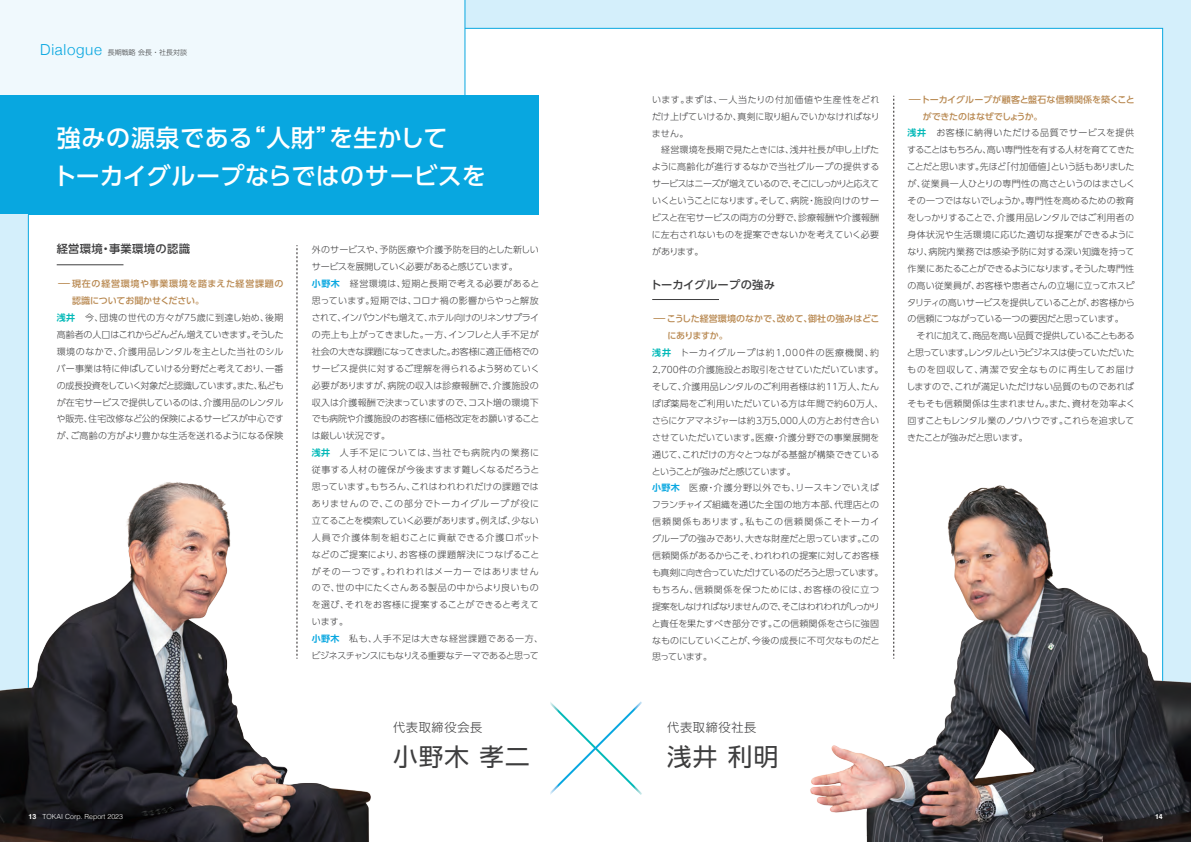
<style>
.page{position:relative;width:1191px;height:842px;background:#fff}
.page>*{position:absolute;margin:0;border:0;box-sizing:border-box;transform-origin:0 0}
.t1{font:24.5px "UD Shin Go Pro";letter-spacing:.05em;color:#3e3e3f}
.t2{font:500 24px/38px "UD Shin Go Pro";letter-spacing:.02em;color:#fff}
.t3{font:300 12.2px "UD Shin Go NT Pro";letter-spacing:.05em;color:#3e3e3f}
.t4{font:500 11.2px "UD Shin Go Pro";letter-spacing:.03em;color:#3e3e3f}
.t5{font:300 9px/16.9px "UD Shin Go Pro";color:#3e3e3f;text-align:justify}
.t6{font:500 9px "UD Shin Go Pro";color:#b88850}
.t7{font:300 9px "UD Shin Go Pro";letter-spacing:-.05em;color:#3e3e3f}
.t8{font:300 9px "UD Shin Go Pro";letter-spacing:-.075em;color:#3e3e3f}
.t9{font:300 9px "UD Shin Go Pro";letter-spacing:-.04em;color:#3e3e3f}
.t10{font:300 9px "UD Shin Go Pro";letter-spacing:.02em;color:#3e3e3f}
.t11{font:300 9px "UD Shin Go Pro";letter-spacing:.09em;color:#3e3e3f}
.t12{font:300 9px "UD Shin Go Pro";letter-spacing:.05em;color:#3e3e3f}
.t13{font:300 9px "UD Shin Go Pro";letter-spacing:-.07em;color:#3e3e3f}
.t14{font:300 9px "UD Shin Go Pro";letter-spacing:-.06em;color:#3e3e3f}
.t15{font:300 9px "UD Shin Go Pro";letter-spacing:-.065em;color:#3e3e3f}
.t16{font:300 9px "UD Shin Go Pro";letter-spacing:-.045em;color:#3e3e3f}
.t17{font:300 9px "UD Shin Go Pro";letter-spacing:.035em;color:#3e3e3f}
.t18{font:300 9px "UD Shin Go Pro";letter-spacing:.03em;color:#3e3e3f}
.t19{font:300 9px "UD Shin Go Pro";letter-spacing:-.035em;color:#3e3e3f}
.t20{font:300 9px "UD Shin Go Pro";letter-spacing:.045em;color:#3e3e3f}
.t21{font:500 9px "UD Shin Go Pro";letter-spacing:.08em;color:#b88850}
.t22{font:300 9px "UD Shin Go Pro";letter-spacing:.06em;color:#3e3e3f}
.t23{font:300 9px "UD Shin Go Pro";letter-spacing:.07em;color:#3e3e3f}
.t24{font:500 9px "UD Shin Go Pro";letter-spacing:-.025em;color:#b88850}
.t25{font:300 7px "Helvetica";color:#fff}
.t26{font:300 7px "UD Shin Go Pro";color:#3e3e3f}
.t27{font:700 7px "Helvetica";color:#fff}
.s1{font-family:"Helvetica Neue";font-size:15.2px;color:#08a7e0}
.s2{font-family:"UD Shin Go Pro De";font-weight:700;color:#03b9b8}
.s3{font-family:"UD Shin Go Pro De";font-weight:700;color:#08a7e0}
.s4{font-weight:700}
</style>
<div class="page">
<svg style="left:297px;top:245px;width:1px;height:156px"></svg>
<div style="left:465px;top:0;width:726px;height:28px;background:#d4effb"></div>
<div style="left:0;top:0;width:465px;height:141px;background:#f0f9fd"></div>
<div style="left:0;top:95px;width:539px;height:120px;background:#08a7e0"></div>
<div style="left:0;top:215px;width:28px;height:539px;background:#d4effb"></div>
<div style="left:1162px;top:0;width:29px;height:726px;background:#d4effb"></div>
<svg style="left:550px;top:701px;width:92px;height:94px"></svg>
<svg style="left:465px;top:27px;width:698px;height:404px"></svg>
<hr style="left:464px;top:0;width:1px;height:141px;background:#08a7e0">
<hr style="left:28px;top:215px;width:1px;height:478px;background:#08a7e0">
<img style="left:0;top:401px;width:371px;height:441px">
<img style="left:810px;top:431px;width:381px;height:411px">
<hr style="left:652px;top:299px;width:67px;height:1px;background:#3e3e3f">
<hr style="left:57px;top:264px;width:66px;height:1px;background:#3e3e3f">
<p class="t26" style="left:40px;top:46px;width:148px"><span class="s1">Dialogue</span> 長期戦略 会長・社長対談</p>
<h2 class="t2" style="left:53px;top:119px;width:434px">強みの源泉である“人財”を生かして<br>トーカイグループならではのサービスを</h2>
<p class="t4" style="left:57px;top:240px;width:135px">経営環境・事業環境の認識</p>
<p class="t21" style="left:57px;top:276px;width:228px">－－現在の経営環境や事業環境を踏まえた経営課題の</p>
<p class="t6" style="left:72px;top:293px;width:133px">認識についてお聞かせください。</p>
<p class="t12" style="left:57px;top:310px;width:228px"><span class="s2">浅井</span> 今、団塊の世代の方々が75歳に到達し始め、後期</p>
<p class="t7" style="left:57px;top:327px;width:228px">高齢者の人口はこれからどんどん増えていきます。そうした</p>
<p class="t17" style="left:57px;top:344px;width:228px">環境のなかで、介護用品レンタルを主とした当社のシル</p>
<p class="t5" style="left:57px;top:359px;width:228px">バー事業は特に伸ばしていける分野だと考えており、一番</p>
<p class="t8" style="left:57px;top:378px;width:228px">の成長投資をしていく対象だと認識しています。また、私ども</p>
<p class="t5" style="left:57px;top:393px;width:228px">が在宅サービスで提供しているのは、介護用品のレンタル</p>
<p class="t5" style="left:56px;top:410px;width:229px">や販売、住宅改修など公的保険によるサービスが中心です</p>
<p class="t5" style="left:57px;top:427px;width:228px">が、ご高齢の方がより豊かな生活を送れるようになる保険</p>
<p class="t5" style="left:311px;top:241px;width:233px;text-align:left">外のサービスや、予防医療や介護予防を目的とした新しいサービスを展開していく必要があると感じています。<br><span class="s3">小野木</span> 経営環境は、短期と長期で考える必要があると思っています。短期では、コロナ禍の影響からやっと解放されて、インバウンドも増えて、ホテル向けのリネンサプライの売上も上がってきました。一方、インフレと人手不足が社会の大きな課題になってきました。お客様に適正価格でのサービス提供に対するご理解を得られるよう努めていく必要がありますが、病院の収入は診療報酬で、介護施設の収入は介護報酬で決まっていますので、コスト増の環境下でも病院や介護施設のお客様に価格改定をお願いすることは厳しい状況です。<br><span class="s2">浅井</span> 人手不足については、当社でも病院内の業務に従事する人材の確保が今後ますます難しくなるだろうと思っています。もちろん、これはわれわれだけの課題ではありませんので、この部分でトーカイグループが役に立てることを模索していく必要があります。例えば、少ない人員で介護体制を組むことに貢献できる介護ロボットなどのご提案により、お客様の課題解決につなげることがその一つです。われわれはメーカーではありませんので、世の中にたくさんある製品の中からより良いものを選び、それをお客様に提案することができると考えています。<br><span class="s3">小野木</span> 私も、人手不足は大きな経営課題である一方、ビジネスチャンスにもなりえる重要なテーマであると思って</p>
<h3 class="t3" style="left:393px;top:718px;width:91px">代表取締役会長</h3>
<h1 class="t1" style="left:393px;top:737px;width:138px">小野木 孝二</h1>
<p class="t5" style="left:652px;top:91px;width:229px">います。まずは、一人当たりの付加価値や生産性をどれだけ上げていけるか、真剣に取り組んでいかなければなりません。</p>
<p class="t5" style="left:652px;top:141px;width:229px;text-indent:10px">経営環境を長期で見たときには、浅井社長が申し上げたように高齢化が進行するなかで当社グループの提供するサービスはニーズが増えているので、そこにしっかりと応えていくということになります。そして、病院・施設向けのサービスと在宅サービスの両方の分野で、診療報酬や介護報酬に左右されないものを提案できないかを考えていく必要があります。</p>
<p class="t4" style="left:650px;top:275px;width:126px">トーカイグループの強み</p>
<p class="t6" style="left:652px;top:312px;width:229px">－－こうした経営環境のなかで、改めて、御社の強みはどこ</p>
<p class="t6" style="left:667px;top:329px;width:62px">にありますか。</p>
<p class="t11" style="left:652px;top:345px;width:228px"><span class="s2">浅井</span>　トーカイグループは約1,000件の医療機関、約</p>
<p class="t5" style="left:652px;top:361px;width:233px">2,700件の介護施設とお取引をさせていただいています。</p>
<p class="t10" style="left:652px;top:379px;width:228px">そして、介護用品レンタルのご利用者様は約11万人、たん</p>
<p class="t5" style="left:652px;top:395px;width:233px">ぽぽ薬局をご利用いただいている方は年間で約60万人、</p>
<p class="t5" style="left:652px;top:412px;width:228px">さらにケアマネジャーは約3万5,000人の方とお付き合い</p>
<p class="t5" style="left:652px;top:428px;width:229px">させていただいています。医療・介護分野での事業展開を</p>
<p class="t5" style="left:652px;top:445px;width:229px">通じて、これだけの方々とつながる基盤が構築できている</p>
<p class="t13" style="left:651px;top:464px;width:146px">ということが強みだと感じています。</p>
<p class="t22" style="left:652px;top:481px;width:228px"><span class="s3">小野木</span> 医療・介護分野以外でも、リースキンでいえば</p>
<p class="t5" style="left:652px;top:496px;width:229px">フランチャイズ組織を通じた全国の地方本部、代理店との</p>
<p class="t23" style="left:652px;top:514px;width:229px">信頼関係もあります。私もこの信頼関係こそトーカイ</p>
<p class="t5" style="left:652px;top:530px;width:228px">グループの強みであり、大きな財産だと思っています。この</p>
<p class="t5" style="left:652px;top:547px;width:228px">信頼関係があるからこそ、われわれの提案に対してお客様</p>
<p class="t13" style="left:652px;top:565px;width:233px">も真剣に向き合っていただけているのだろうと思っています。</p>
<p class="t20" style="left:652px;top:582px;width:228px">もちろん、信頼関係を保つためには、お客様の役に立つ</p>
<p class="t15" style="left:652px;top:599px;width:229px">提案をしなければなりませんので、そこはわれわれがしっかり</p>
<p class="t5" style="left:651px;top:614px;width:229px">と責任を果たすべき部分です。この信頼関係をさらに強固</p>
<p class="t5" style="left:652px;top:631px;width:229px">なものにしていくことが、今後の成長に不可欠なものだと</p>
<p class="t5" style="left:652px;top:648px;width:61px">思っています。</p>
<h3 class="t3" style="left:667px;top:718px;width:91px">代表取締役社長</h3>
<h1 class="t1" style="left:667px;top:737px;width:112px">浅井 利明</h1>
<p class="t6" style="left:907px;top:92px;width:229px">－－トーカイグループが顧客と盤石な信頼関係を築くこと</p>
<p class="t24" style="left:923px;top:109px;width:121px">ができたのはなぜでしょうか。</p>
<p class="t12" style="left:907px;top:126px;width:228px"><span class="s2">浅井</span>　お客様に納得いただける品質でサービスを提供</p>
<p class="t16" style="left:907px;top:143px;width:229px">することはもちろん、高い専門性を有する人材を育ててきた</p>
<p class="t14" style="left:907px;top:160px;width:229px">ことだと思います。先ほど「付加価値」という話もありました</p>
<p class="t5" style="left:907px;top:175px;width:229px">が、従業員一人ひとりの専門性の高さというのはまさしく</p>
<p class="t5" style="left:907px;top:192px;width:228px">その一つではないでしょうか。専門性を高めるための教育</p>
<p class="t5" style="left:907px;top:209px;width:229px">をしっかりすることで、介護用品レンタルではご利用者の</p>
<p class="t18" style="left:907px;top:227px;width:229px">身体状況や生活環境に応じた適切な提案ができるように</p>
<p class="t5" style="left:907px;top:243px;width:229px">なり、病院内業務では感染予防に対する深い知識を持って</p>
<p class="t7" style="left:907px;top:261px;width:228px">作業にあたることができるようになります。そうした専門性</p>
<p class="t5" style="left:907px;top:276px;width:228px">の高い従業員が、お客様や患者さんの立場に立ってホスピ</p>
<p class="t9" style="left:907px;top:295px;width:229px">タリティの高いサービスを提供していることが、お客様から</p>
<p class="t19" style="left:907px;top:312px;width:218px">の信頼につながっている一つの要因だと思っています。</p>
<p class="t9" style="left:916px;top:329px;width:220px">それに加えて、商品を高い品質で提供していることもある</p>
<p class="t8" style="left:907px;top:345px;width:229px">と思っています。レンタルというビジネスは使っていただいた</p>
<p class="t11" style="left:907px;top:362px;width:229px">ものを回収して、清潔で安全なものに再生してお届け</p>
<p class="t5" style="left:906px;top:378px;width:229px">しますので、これが満足いただけない品質のものであれば</p>
<p class="t10" style="left:907px;top:396px;width:229px">そもそも信頼関係は生まれません。また、資材を効率よく</p>
<p class="t5" style="left:907px;top:412px;width:228px">回すこともレンタル業のノウハウです。これらを追求して</p>
<p class="t7" style="left:907px;top:430px;width:122px">きたことが強みだと思います。</p>
<p class="t25" style="left:29px;top:811px;width:96px"><span class="s4">13</span> TOKAI Corp. Report 2023</p>
<p class="t27" style="left:1155px;top:811px;width:9px">14</p>
</div>
